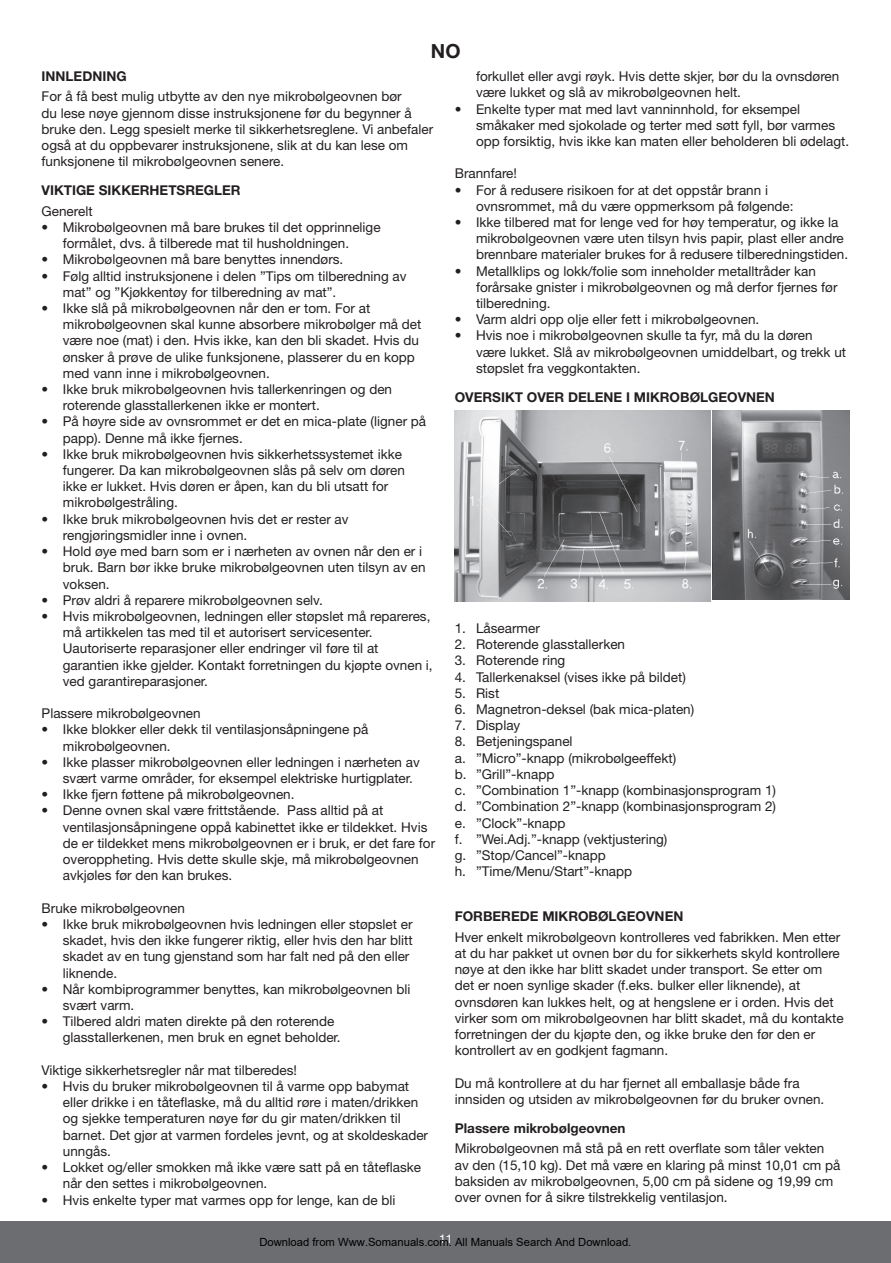
<style>
.page{position:relative;width:891px;height:1263px;background:#fff}
.page>*{position:absolute;margin:0;border:0;box-sizing:border-box;transform-origin:0 0}
.t1{font:700 19.5px "Helvetica Neue";color:#231f20}
.t2{font:13.5px/16.2px "Helvetica Neue";color:#231f20}
.t3{font:700 13.5px "Helvetica Neue";color:#231f20}
.t4{font:12px "Helvetica Neue";color:#fff}
.t5{font:11.25px "Arial";color:#000}
</style>
<div class="page">
<div style="left:0;top:1221px;width:890px;height:41px;background:#6c6d70"></div>
<img style="left:454px;top:411px;width:256px;height:191px">
<img style="left:712px;top:411px;width:137px;height:189px">
<h1 class="t1" style="left:431px;top:39px;width:31px">NO</h1>
<p class="t3" style="left:42px;top:68px;width:86px">INNLEDNING</p>
<p class="t2" style="left:42px;top:88px;width:393px">For å få best mulig utbytte av den nye mikrobølgeovnen bør<br>du lese nøye gjennom disse instruksjonene før du begynner å bruke den. Legg spesielt merke til sikkerhetsreglene. Vi anbefaler også at du oppbevarer instruksjonene, slik at du kan lese om funksjonene til mikrobølgeovnen senere.</p>
<p class="t3" style="left:42px;top:182px;width:200px">VIKTIGE SIKKERHETSREGLER</p>
<p class="t2" style="left:42px;top:202px;width:53px">Generelt</p>
<p class="t2" style="left:63px;top:219px;width:319px;text-indent:-21px">• Mikrobølgeovnen må bare brukes til det opprinnelige formålet, dvs. å tilberede mat til husholdningen.</p>
<p class="t2" style="left:42px;top:251px;width:303px">• Mikrobølgeovnen må bare benyttes innendørs.</p>
<p class="t2" style="left:63px;top:267px;width:345px;text-indent:-21px">• Følg alltid instruksjonene i delen ”Tips om tilberedning av mat” og ”Kjøkkentøy for tilberedning av mat”.</p>
<p class="t2" style="left:63px;top:300px;width:360px;text-indent:-21px">• Ikke slå på mikrobølgeovnen når den er tom. For at mikrobølgeovnen skal kunne absorbere mikrobølger må det være noe (mat) i den. Hvis ikke, kan den bli skadet. Hvis du ønsker å prøve de ulike funksjonene, plasserer du en kopp med vann inne i mikrobølgeovnen.</p>
<p class="t2" style="left:63px;top:381px;width:331px;text-indent:-21px">• Ikke bruk mikrobølgeovnen hvis tallerkenringen og den roterende glasstallerkenen ikke er montert.</p>
<p class="t2" style="left:63px;top:413px;width:365px;text-indent:-21px">• På høyre side av ovnsrommet er det en mica-plate (ligner på papp). Denne må ikke fjernes.</p>
<p class="t2" style="left:63px;top:445px;width:343px;text-indent:-21px">• Ikke bruk mikrobølgeovnen hvis sikkerhetssystemet ikke fungerer. Da kan mikrobølgeovnen slås på selv om døren ikke er lukket. Hvis døren er åpen, kan du bli utsatt for mikrobølgestråling.</p>
<p class="t2" style="left:63px;top:510px;width:287px;text-indent:-21px">• Ikke bruk mikrobølgeovnen hvis det er rester av rengjøringsmidler inne i ovnen.</p>
<p class="t2" style="left:63px;top:543px;width:364px;text-indent:-21px">• Hold øye med barn som er i nærheten av ovnen når den er i bruk. Barn bør ikke bruke mikrobølgeovnen uten tilsyn av en voksen.</p>
<p class="t2" style="left:42px;top:591px;width:283px">• Prøv aldri å reparere mikrobølgeovnen selv.</p>
<p class="t2" style="left:63px;top:607px;width:371px;text-indent:-21px">• Hvis mikrobølgeovnen, ledningen eller støpslet må repareres, må artikkelen tas med til et autorisert servicesenter.<br>Uautoriserte reparasjoner eller endringer vil føre til at garantien ikke gjelder. Kontakt forretningen du kjøpte ovnen i, ved garantireparasjoner.</p>
<p class="t2" style="left:42px;top:705px;width:161px">Plassere mikrobølgeovnen</p>
<p class="t2" style="left:63px;top:721px;width:307px;text-indent:-21px">• Ikke blokker eller dekk til ventilasjonsåpningene på mikrobølgeovnen.</p>
<p class="t2" style="left:63px;top:753px;width:358px;text-indent:-21px">• Ikke plasser mikrobølgeovnen eller ledningen i nærheten av svært varme områder, for eksempel elektriske hurtigplater.</p>
<p class="t2" style="left:42px;top:786px;width:254px">• Ikke fjern føttene på mikrobølgeovnen.</p>
<p class="t2" style="left:63px;top:802px;width:374px;text-indent:-21px">• Denne ovnen skal være frittstående. Pass alltid på at ventilasjonsåpningene oppå kabinettet ikke er tildekket. Hvis de er tildekket mens mikrobølgeovnen er i bruk, er det fare for overoppheting. Hvis dette skulle skje, må mikrobølgeovnen avkjøles før den kan brukes.</p>
<p class="t2" style="left:42px;top:899px;width:145px">Bruke mikrobølgeovnen</p>
<p class="t2" style="left:63px;top:915px;width:351px;text-indent:-21px">• Ikke bruk mikrobølgeovnen hvis ledningen eller støpslet er skadet, hvis den ikke fungerer riktig, eller hvis den har blitt skadet av en tung gjenstand som har falt ned på den eller liknende.</p>
<p class="t2" style="left:63px;top:980px;width:349px;text-indent:-21px">• Når kombiprogrammer benyttes, kan mikrobølgeovnen bli svært varm.</p>
<p class="t2" style="left:63px;top:1012px;width:279px;text-indent:-21px">• Tilbered aldri maten direkte på den roterende glasstallerkenen, men bruk en egnet beholder.</p>
<p class="t2" style="left:42px;top:1061px;width:257px">Viktige sikkerhetsregler når mat tilberedes!</p>
<p class="t2" style="left:63px;top:1077px;width:367px;text-indent:-21px">• Hvis du bruker mikrobølgeovnen til å varme opp babymat eller drikke i en tåteflaske, må du alltid røre i maten/drikken og sjekke temperaturen nøye før du gir maten/drikken til barnet. Det gjør at varmen fordeles jevnt, og at skoldeskader unngås.</p>
<p class="t2" style="left:63px;top:1158px;width:360px;text-indent:-21px">• Lokket og/eller smokken må ikke være satt på en tåteflaske når den settes i mikrobølgeovnen.</p>
<p class="t2" style="left:42px;top:1191px;width:355px">• Hvis enkelte typer mat varmes opp for lenge, kan de bli</p>
<p class="t2" style="left:476px;top:68px;width:365px">forkullet eller avgi røyk. Hvis dette skjer, bør du la ovnsdøren være lukket og slå av mikrobølgeovnen helt.</p>
<p class="t2" style="left:476px;top:100px;width:374px;text-indent:-21px">• Enkelte typer mat med lavt vanninnhold, for eksempel småkaker med sjokolade og terter med søtt fyll, bør varmes opp forsiktig, hvis ikke kan maten eller beholderen bli ødelagt.</p>
<p class="t2" style="left:454px;top:165px;width:64px">Brannfare!</p>
<p class="t2" style="left:476px;top:181px;width:319px;text-indent:-21px">• For å redusere risikoen for at det oppstår brann i ovnsrommet, må du være oppmerksom på følgende:</p>
<p class="t2" style="left:476px;top:214px;width:373px;text-indent:-21px">• Ikke tilbered mat for lenge ved for høy temperatur, og ikke la mikrobølgeovnen være uten tilsyn hvis papir, plast eller andre brennbare materialer brukes for å redusere tilberedningstiden.</p>
<p class="t2" style="left:476px;top:262px;width:363px;text-indent:-21px">• Metallklips og lokk/folie som inneholder metalltråder kan forårsake gnister i mikrobølgeovnen og må derfor fjernes før tilberedning.</p>
<p class="t2" style="left:454px;top:311px;width:306px">• Varm aldri opp olje eller fett i mikrobølgeovnen.</p>
<p class="t2" style="left:476px;top:327px;width:371px;text-indent:-21px">• Hvis noe i mikrobølgeovnen skulle ta fyr, må du la døren<br>være lukket. Slå av mikrobølgeovnen umiddelbart, og trekk ut støpslet fra veggkontakten.</p>
<p class="t3" style="left:454px;top:388px;width:321px">OVERSIKT OVER DELENE I MIKROBØLGEOVNEN</p>
<p class="t2" style="left:454px;top:620px;width:87px">1. Låsearmer</p>
<p class="t2" style="left:454px;top:636px;width:172px">2. Roterende glasstallerken</p>
<p class="t2" style="left:454px;top:652px;width:112px">3. Roterende ring</p>
<p class="t2" style="left:454px;top:668px;width:233px">4. Tallerkenaksel (vises ikke på bildet)</p>
<p class="t2" style="left:454px;top:684px;width:46px">5. Rist</p>
<p class="t2" style="left:454px;top:701px;width:241px">6. Magnetron-deksel (bak mica-platen)</p>
<p class="t2" style="left:454px;top:717px;width:67px">7. Display</p>
<p class="t2" style="left:454px;top:733px;width:323px">8. Betjeningspanel<br>a. ”Micro”-knapp (mikrobølgeeffekt)<br>b. ”Grill”-knapp<br>c. ”Combination 1”-knapp (kombinasjonsprogram 1) d. ”Combination 2”-knapp (kombinasjonsprogram 2) e. ”Clock”-knapp<br>f. ”Wei.Adj.”-knapp (vektjustering)<br>g. ”Stop/Cancel”-knapp<br>h. ”Time/Menu/Start”-knapp</p>
<p class="t3" style="left:454px;top:908px;width:230px">FORBEREDE MIKROBØLGEOVNEN</p>
<p class="t2" style="left:454px;top:928px;width:390px">Hver enkelt mikrobølgeovn kontrolleres ved fabrikken. Men etter at du har pakket ut ovnen bør du for sikkerhets skyld kontrollere nøye at den ikke har blitt skadet under transport. Se etter om det er noen synlige skader (f.eks. bulker eller liknende), at ovnsdøren kan lukkes helt, og at hengslene er i orden. Hvis det virker som om mikrobølgeovnen har blitt skadet, må du kontakte forretningen der du kjøpte den, og ikke bruke den før den er kontrollert av en godkjent fagmann.</p>
<p class="t2" style="left:454px;top:1074px;width:371px">Du må kontrollere at du har fjernet all emballasje både fra innsiden og utsiden av mikrobølgeovnen før du bruker ovnen.</p>
<p class="t3" style="left:454px;top:1119px;width:172px">Plassere mikrobølgeovnen</p>
<p class="t2" style="left:454px;top:1140px;width:387px">Mikrobølgeovnen må stå på en rett overflate som tåler vekten av den (15,10 kg). Det må være en klaring på minst 10,01 cm på baksiden av mikrobølgeovnen, 5,00 cm på sidene og 19,99 cm over ovnen for å sikre tilstrekkelig ventilasjon.</p>
<p class="t4" style="left:439px;top:1230px;width:15px">11</p>
<p class="t5" style="left:259px;top:1235px;width:373px">Download from Www.Somanuals.com. All Manuals Search And Download.</p>
</div>
